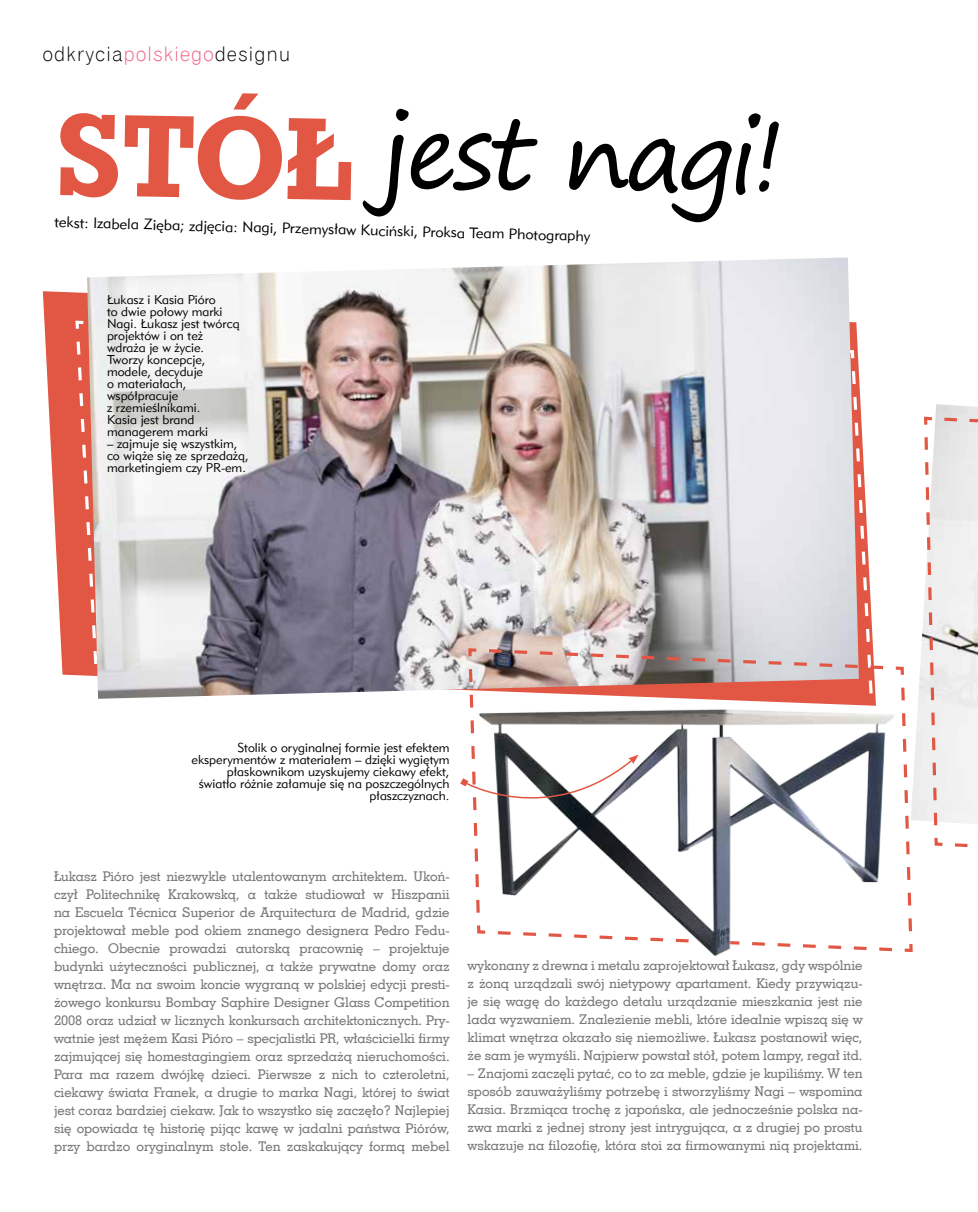
<style>
.page{position:relative;width:978px;height:1212px;background:#fff}
.page>*{position:absolute;margin:0;border:0;box-sizing:border-box;transform-origin:0 0}
.t1{font:98.25px "Segoe Print";color:#000}
.t2{font:20.25px "Gothic 720 Lt EU";letter-spacing:.04em;color:#000}
.t3{font:15px "Geometric 415 Lt EU";color:#000}
.t4{font:13.5px/18px "Geo Slab 703 Md EU";color:#77787b;text-align:justify}
.t5{font:12.75px/12px "Geometric 415 Lt EU";color:#000}
.s1{color:#f05f7f}
.s2{font-family:"Geo Slb 712 Bd PL";font-size:99.75px;color:#e25743}
</style>
<div class="page">
<svg style="left:43px;top:291px;width:44px;height:385px;fill:#e25743"></svg>
<img style="left:87px;top:257px;width:763px;height:62px">
<svg style="left:922px;top:415px;width:56px;height:432px"></svg>
<img style="left:75px;top:319px;width:839px;height:634px">
<h2 class="t2" style="left:43px;top:41px;width:250px">odkrycia<span class="s1">polskiego</span>designu</h2>
<h1 class="t1" style="left:56px;top:58px;width:732px;rotate:1deg"><span class="s2">STÓŁ</span> jest nagi!</h1>
<p class="t3" style="left:55px;top:210px;width:537px;rotate:2deg">tekst: Izabela Zięba; zdjęcia: Nagi, Przemysław Kuciński, Proksa Team Photography</p>
<p class="t5" style="left:107px;top:293px;width:134px">Łukasz i Kasia Pióro<br>to dwie połowy marki<br>Nagi. Łukasz jest twórcą projektów i on też wdraża je w życie.<br>Tworzy koncepcje, modele, decyduje<br>o materiałach, współpracuje<br>z rzemieślnikami.<br>Kasia jest brand managerem marki</p>
<p class="t5" style="left:107px;top:437px;width:143px">– zajmuje się wszystkim, co wiąże się ze sprzedażą, marketingiem czy PR-em.</p>
<p class="t5" style="left:192px;top:742px;width:259px;text-align:right">Stolik o oryginalnej formie jest efektem eksperymentów z materiałem – dzięki wygiętym płaskownikom uzyskujemy ciekawy efekt, światło różnie załamuje się na poszczególnych płaszczyznach.</p>
<p class="t4" style="left:54px;top:867px;width:397px">Łukasz Pióro jest niezwykle utalentowanym architektem. Ukoń&shy;czył Politechnikę Krakowską, a także studiował w Hiszpanii na Escuela Técnica Superior de Arquitectura de Madrid, gdzie projektował meble pod okiem znanego designera Pedro Fedu&shy;chiego. Obecnie prowadzi autorską pracownię – projektuje budynki użyteczności publicznej, a także prywatne domy oraz wnętrza. Ma na swoim koncie wygraną w polskiej edycji presti&shy;żowego konkursu Bombay Saphire Designer Glass Competition 2008 oraz udział w licznych konkursach architektonicznych. Pry&shy;watnie jest mężem Kasi Pióro – specjalistki PR, właścicielki firmy zajmującej się homestagingiem oraz sprzedażą nieruchomości.<br>Para ma razem dwójkę dzieci. Pierwsze z nich to czteroletni, ciekawy świata Franek, a drugie to marka Nagi, której to świat jest coraz bardziej ciekaw. Jak to wszystko się zaczęło? Najlepiej się opowiada tę historię pijąc kawę w jadalni państwa Piórów, przy bardzo oryginalnym stole. Ten zaskakujący formą mebel</p>
<p class="t4" style="left:468px;top:956px;width:396px">wykonany z drewna i metalu zaprojektował Łukasz, gdy wspólnie z żoną urządzali swój nietypowy apartament. Kiedy przywiązu&shy;je się wagę do każdego detalu urządzanie mieszkania jest nie lada wyzwaniem. Znalezienie mebli, które idealnie wpiszą się w klimat wnętrza okazało się niemożliwe. Łukasz postanowił więc, że sam je wymyśli. Najpierw powstał stół, potem lampy, regał itd.</p>
<p class="t4" style="left:468px;top:1064px;width:396px">– Znajomi zaczęli pytać, co to za meble, gdzie je kupiliśmy. W ten sposób zauważyliśmy potrzebę i stworzyliśmy Nagi – wspomina Kasia. Brzmiąca trochę z japońska, ale jednocześnie polska na&shy;zwa marki z jednej strony jest intrygująca, a z drugiej po prostu wskazuje na filozofię, która stoi za firmowanymi nią projektami.</p>
</div>
